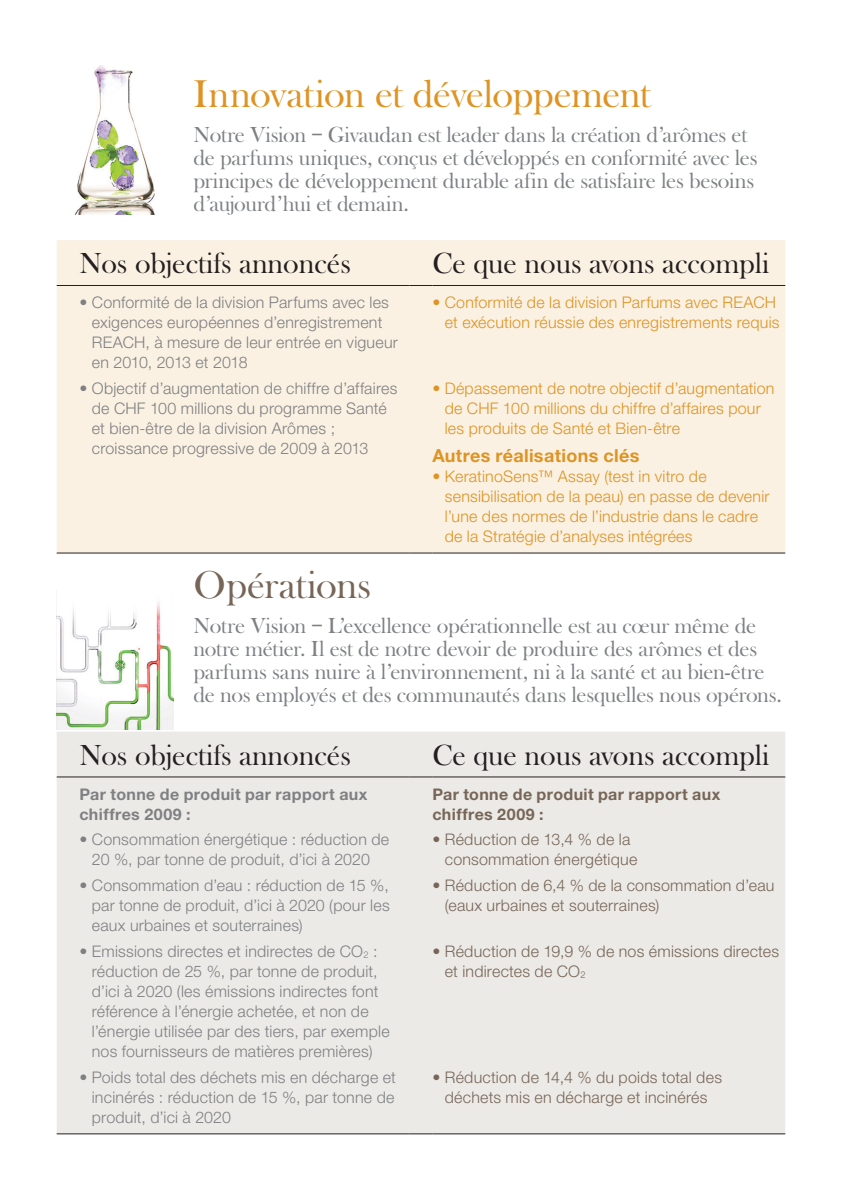
<style>
.page{position:relative;width:842px;height:1191px;background:#fff}
.page>*{position:absolute;margin:0;border:0;box-sizing:border-box;transform-origin:0 0}
.t1{font:40px "Baskerville Old Face EF";letter-spacing:-.015em;color:#de9323}
.t2{font:40px "Baskerville Old Face EF";color:#776658}
.Quote3{font:30px "Baskerville Old Face EF";color:#231f20}
.Heading1_PageTitle{font:22.4px/23px "Baskerville Old Face EF";letter-spacing:-.015em;color:#7e8083}
.Heading6{font:22.4px/23px "Baskerville Old Face EF";letter-spacing:-.015em;color:#7e8083}
.Heading4{font:700 18px "Helvetica Neue LT Std";letter-spacing:.02em;color:#de9323}
.Bullets{font:300 16px/20px "Helvetica Neue LT Std";letter-spacing:.015em;color:#7e8083}
.Bullets-2{font:300 16px/20px "Helvetica Neue LT Std";letter-spacing:.015em;color:#de9323}
.Bullets-3{font:300 16px/20px "Helvetica Neue LT Std";letter-spacing:.015em;color:#776658}
.BodyBold2{font:700 16px/20px "Helvetica Neue LT Std";letter-spacing:.025em;color:#7e8083}
.BodyBold2-2{font:700 16px/20px "Helvetica Neue LT Std";letter-spacing:.025em;color:#776658}
</style>
<div class="page">
<div style="left:57px;top:240px;width:728px;height:312px;background:#faf1e2"></div>
<hr style="left:432px;top:552px;width:353px;height:1px;background:#231f20">
<hr style="left:432px;top:285px;width:353px;height:1px;background:#231f20">
<hr style="left:57px;top:285px;width:353px;height:1px;background:#231f20">
<svg style="left:410px;top:285px;width:22px;height:1px"></svg>
<hr style="left:57px;top:552px;width:353px;height:1px;background:#231f20">
<svg style="left:410px;top:552px;width:22px;height:1px"></svg>
<div style="left:57px;top:731px;width:728px;height:402px;background:#eceae6"></div>
<hr style="left:57px;top:1133px;width:353px;height:1px;background:#231f20">
<svg style="left:410px;top:1133px;width:22px;height:1px"></svg>
<hr style="left:432px;top:1133px;width:353px;height:1px;background:#231f20">
<hr style="left:57px;top:776px;width:353px;height:1px;background:#231f20">
<svg style="left:410px;top:776px;width:22px;height:1px"></svg>
<hr style="left:432px;top:776px;width:353px;height:1px;background:#231f20">
<img style="left:75px;top:65px;width:80px;height:149px">
<img style="left:57px;top:601px;width:116px;height:128px">
<p class="t1" style="left:193px;top:72px;width:459px">Innovation et développement</p>
<p class="Heading6" style="left:193px;top:124px;width:566px">Notre Vision – Givaudan est leader dans la création d’arômes et de parfums uniques, conçus et développés en conformité avec les principes de développement durable afin de satisfaire les besoins d’aujourd’hui et demain.</p>
<p class="Quote3" style="left:79px;top:247px;width:273px">Nos objectifs annoncés</p>
<p class="Quote3" style="left:432px;top:247px;width:338px">Ce que nous avons accompli</p>
<p class="Bullets" style="left:92px;top:292px;width:308px;text-indent:-12px">• Conformité de la division Parfums avec les exigences européennes d’enregistrement REACH, à mesure de leur entrée en vigueur en 2010, 2013 et 2018</p>
<p class="Bullets" style="left:92px;top:378px;width:307px;text-indent:-12px">• Objectif d’augmentation de chiffre d’affaires de CHF 100 millions du programme Santé et bien-être de la division Arômes ; croissance progressive de 2009 à 2013</p>
<p class="Bullets-2" style="left:432px;top:292px;width:349px;text-align:right">• Conformité de la division Parfums avec REACH et exécution réussie des enregistrements requis</p>
<p class="Bullets-2" style="left:445px;top:378px;width:331px;text-indent:-12px">• Dépassement de notre objectif d’augmentation de CHF 100 millions du chiffre d’affaires pour les produits de Santé et Bien-être</p>
<p class="Heading4" style="left:432px;top:444px;width:209px">Autres réalisations clés</p>
<p class="Bullets-2" style="left:445px;top:465px;width:326px;text-indent:-12px">• KeratinoSens™ Assay (test in vitro de sensibilisation de la peau) en passe de devenir l’une des normes de l’industrie dans le cadre de la Stratégie d’analyses intégrées</p>
<p class="t2" style="left:193px;top:562px;width:179px">Opérations</p>
<p class="Heading1_PageTitle" style="left:193px;top:614px;width:590px">Notre Vision – L’excellence opérationnelle est au cœur même de notre métier. Il est de notre devoir de produire des arômes et des parfums sans nuire à l’environnement, ni à la santé et au bien-être de nos employés et des communautés dans lesquelles nous opérons.</p>
<p class="Quote3" style="left:79px;top:738px;width:273px">Nos objectifs annoncés</p>
<p class="Quote3" style="left:432px;top:738px;width:338px">Ce que nous avons accompli</p>
<p class="BodyBold2" style="left:79px;top:783px;width:289px">Par tonne de produit par rapport aux chiffres 2009 :</p>
<p class="Bullets" style="left:79px;top:829px;width:311px;text-align:center">• Consommation énergétique : réduction de<br>20 %, par tonne de produit, d’ici à 2020</p>
<p class="Bullets" style="left:92px;top:875px;width:299px;text-align:justify;text-indent:-12px">• Consommation d’eau : réduction de 15 %, par tonne de produit, d’ici à 2020 (pour les eaux urbaines et souterraines)</p>
<p class="Bullets" style="left:92px;top:940px;width:299px;text-indent:-12px">• Emissions directes et indirectes de CO<sub>2</sub> : réduction de 25 %, par tonne de produit, d’ici à 2020 (les émissions indirectes font référence à l’énergie achetée, et non de l’énergie utilisée par des tiers, par exemple nos fournisseurs de matières premières)</p>
<p class="Bullets" style="left:92px;top:1066px;width:306px;text-align:justify;text-indent:-12px">• Poids total des déchets mis en décharge et incinérés : réduction de 15 %, par tonne de produit, d’ici à 2020</p>
<p class="BodyBold2-2" style="left:432px;top:783px;width:289px">Par tonne de produit par rapport aux chiffres 2009 :</p>
<p class="Bullets-3" style="left:445px;top:829px;width:194px;text-indent:-12px">• Réduction de 13,4 % de la consommation énergétique</p>
<p class="Bullets-3" style="left:445px;top:875px;width:331px;text-indent:-12px">• Réduction de 6,4 % de la consommation d’eau (eaux urbaines et souterraines)</p>
<p class="Bullets-3" style="left:445px;top:940px;width:336px;text-indent:-12px">• Réduction de 19,9 % de nos émissions directes et indirectes de CO<sub>2</sub></p>
<p class="Bullets-3" style="left:432px;top:1066px;width:291px;text-align:center">• Réduction de 14,4 % du poids total des déchets mis en décharge et incinérés</p>
</div>
